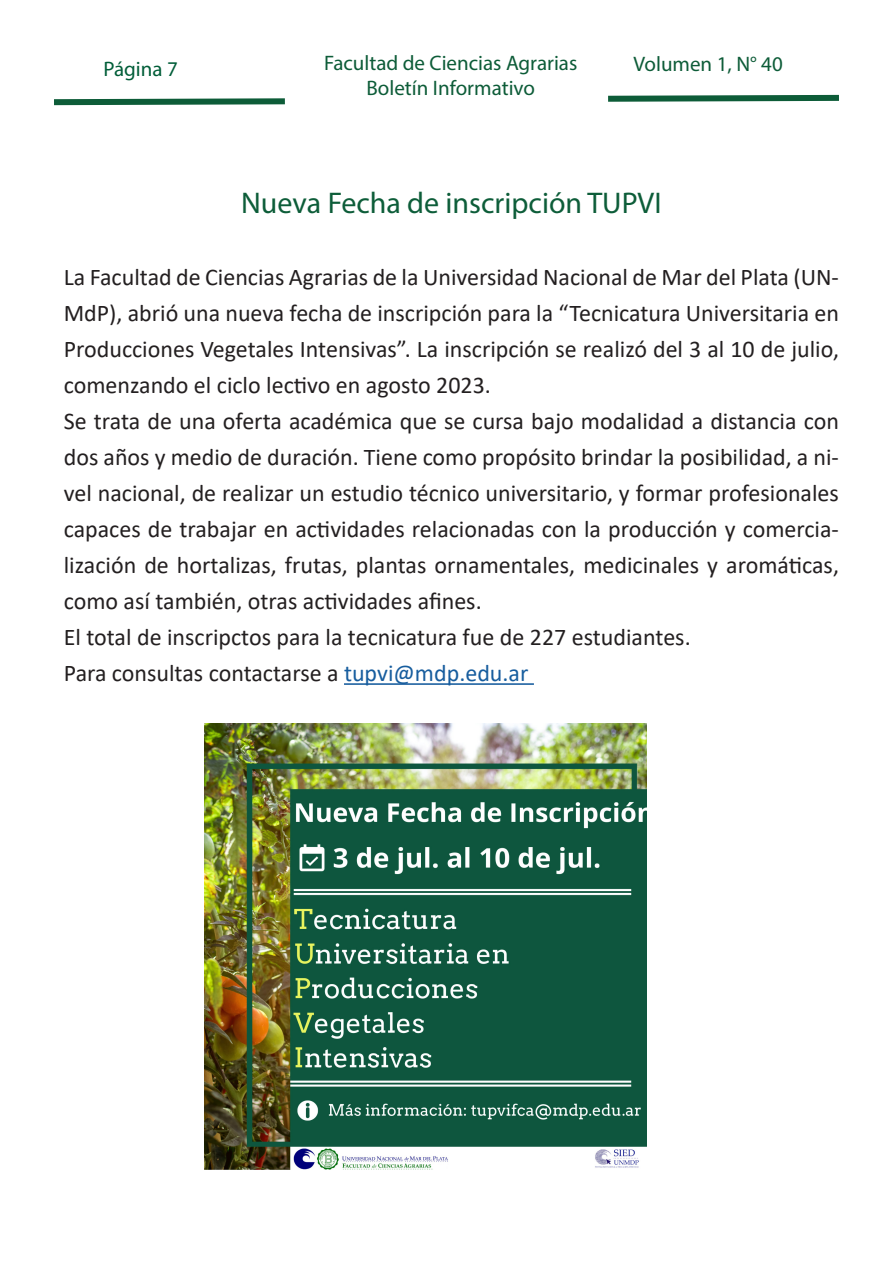
<style>
.page{position:relative;width:893px;height:1263px;background:#fff}
.page>*{position:absolute;margin:0;border:0;box-sizing:border-box;transform-origin:0 0}
.t1{font:30px "Myriad Pro";color:#0d5d39}
.t2{font:24px/36px "Calibri";color:#231f20;text-align:justify}
.t3{font:21px "Myriad Pro";color:#0d5c38}
.t4{font:21px "Myriad Pro";color:#005d38}
.s1{color:#175d9e}
</style>
<div class="page">
<svg style="left:54px;top:98px;width:231px;height:8px;background:#498469"></svg>
<svg style="left:608px;top:94px;width:231px;height:8px;background:#498469"></svg>
<hr style="left:344px;top:683px;width:190px;height:2px;background:#175d9e">
<img style="left:204px;top:724px;width:442px;height:445px">
<p class="t4" style="left:104px;top:56px;width:76px">Página 7</p>
<p class="t3" style="left:324px;top:50px;width:255px">Facultad de Ciencias Agrarias</p>
<p class="t3" style="left:366px;top:75px;width:170px">Boletín Informativo</p>
<p class="t3" style="left:633px;top:51px;width:151px">Volumen 1, N° 40</p>
<p class="t1" style="left:241px;top:185px;width:422px">Nueva Fecha de inscripción TUPVI</p>
<p class="t2" style="left:64px;top:259px;width:777px">La Facultad de Ciencias Agrarias de la Universidad Nacional de Mar del Plata (UN-MdP), abrió una nueva fecha de inscripción para la “Tecnicatura Universitaria en Producciones Vegetales Intensivas”. La inscripción se realizó del 3 al 10 de julio, comenzando el ciclo lectivo en agosto 2023.</p>
<p class="t2" style="left:64px;top:403px;width:777px">Se trata de una oferta académica que se cursa bajo modalidad a distancia con dos años y medio de duración. Tiene como propósito brindar la posibilidad, a ni&shy;vel nacional, de realizar un estudio técnico universitario, y formar profesionales capaces de trabajar en actividades relacionadas con la producción y comercia&shy;lización de hortalizas, frutas, plantas ornamentales, medicinales y aromáticas, como así también, otras actividades afines.</p>
<p class="t2" style="left:64px;top:619px;width:628px">El total de inscripctos para la tecnicatura fue de 227 estudiantes.</p>
<p class="t2" style="left:64px;top:655px;width:466px">Para consultas contactarse a <span class="s1">tupvi@mdp.edu.ar</span></p>
</div>
